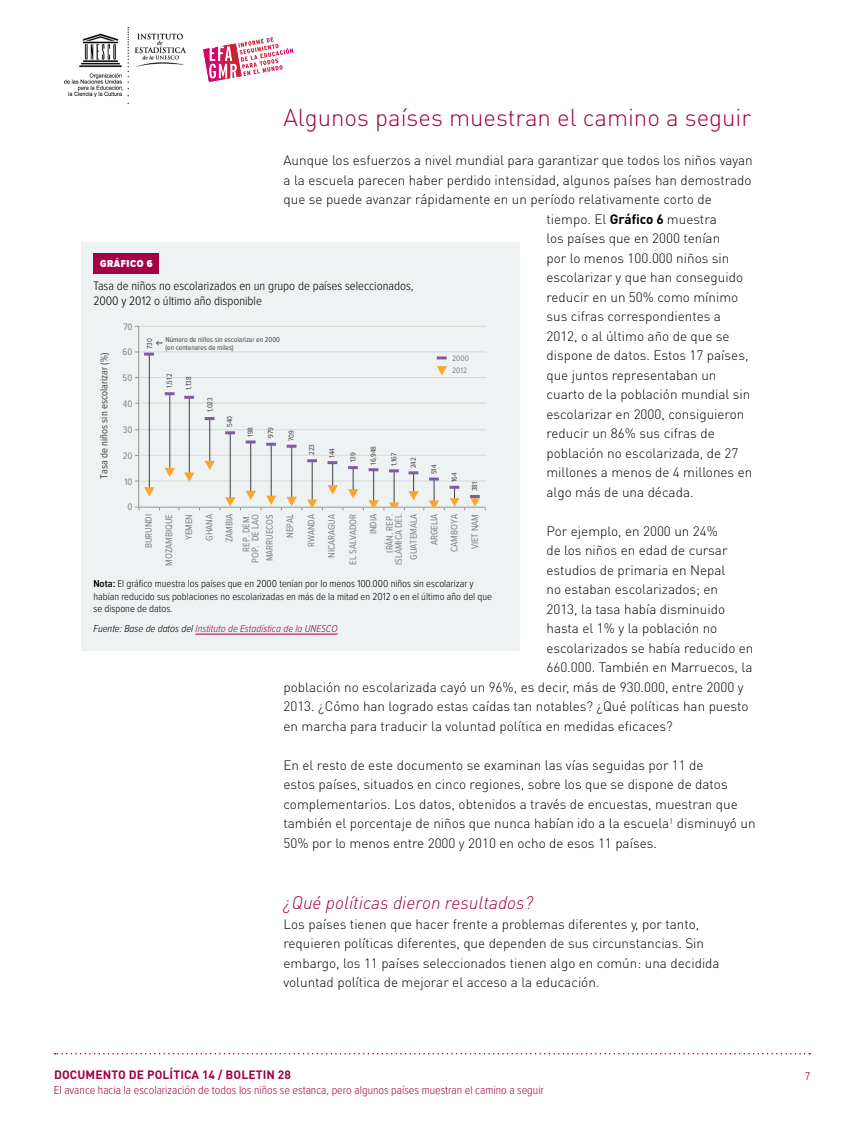
<style>
.page{position:relative;width:864px;height:1134px;background:#fff}
.page>*{position:absolute;margin:0;border:0;box-sizing:border-box;transform-origin:0 0}
.t1{font:300 24px "DINOT";color:#a30046}
.t2{font:italic 300 18px "DINOT";color:#a30046}
.t3{font:300 13.5px/19.5px "DINOT";color:#000}
.t4{font:300 12.75px/15px "Proxima Nova Cond";color:#000}
.t5{font:300 12px "Proxima Nova Cond";color:#a30046}
.t6{font:700 12px "DINOT";letter-spacing:.01em;color:#a30046}
.t7{font:300 10.5px/12.6px "Proxima Nova Cond";color:#000}
.t8{font:italic 300 10.5px "Proxima Nova Cond";color:#a30046}
.t9{font:10.5px "Proxima Nova Cond";color:#424142}
.t10{font:900 10.5px "Proxima Nova Cond";letter-spacing:.05em;color:#fff}
.t11{font:9.75px/20.7px "Proxima Nova Cond";color:#808285;text-align:right}
.t12{font:8.25px/12px "Proxima Nova Cond";color:#808184}
.t13{font:7.5px/7.5px "Proxima Nova Cond";color:#434243}
.s1{font-weight:700}
.s2{font-weight:600}
.s3{color:#000}
</style>
<div class="page">
<svg style="left:55px;top:1053px;width:755px;height:1px"></svg>
<svg style="left:203px;top:37px;width:90px;height:45px"></svg>
<img style="left:64px;top:28px;width:122px;height:76px">
<div style="left:81px;top:243px;width:438px;height:408px;background:#eef2f2"></div>
<hr style="left:138px;top:326px;width:348px;height:1px;background:#d8d8d8">
<hr style="left:138px;top:351px;width:348px;height:1px;background:#d8d8d8">
<hr style="left:138px;top:377px;width:348px;height:1px;background:#d8d8d8">
<hr style="left:138px;top:403px;width:348px;height:1px;background:#d8d8d8">
<hr style="left:138px;top:429px;width:348px;height:1px;background:#d8d8d8">
<hr style="left:138px;top:326px;width:1px;height:181px;background:#979797">
<hr style="left:149px;top:354px;width:1px;height:138px;background:#424142">
<hr style="left:169px;top:393px;width:1px;height:79px;background:#424142">
<hr style="left:189px;top:397px;width:1px;height:77px;background:#424142">
<hr style="left:209px;top:419px;width:1px;height:43px;background:#424142">
<hr style="left:230px;top:433px;width:1px;height:69px;background:#424142">
<hr style="left:250px;top:442px;width:1px;height:54px;background:#424142">
<hr style="left:271px;top:444px;width:1px;height:56px;background:#424142">
<hr style="left:291px;top:446px;width:1px;height:56px;background:#424142">
<svg style="left:156px;top:340px;width:7px;height:5px"></svg>
<svg style="left:135px;top:352px;width:19px;height:4px"></svg>
<svg style="left:165px;top:392px;width:10px;height:3px"></svg>
<svg style="left:184px;top:396px;width:10px;height:3px"></svg>
<svg style="left:205px;top:417px;width:10px;height:3px"></svg>
<svg style="left:225px;top:431px;width:10px;height:3px"></svg>
<svg style="left:246px;top:441px;width:10px;height:3px"></svg>
<svg style="left:266px;top:443px;width:10px;height:3px"></svg>
<svg style="left:287px;top:445px;width:9px;height:3px"></svg>
<svg style="left:437px;top:356px;width:10px;height:3px"></svg>
<svg style="left:437px;top:366px;width:10px;height:9px"></svg>
<svg style="left:135px;top:455px;width:351px;height:55px"></svg>
<div style="left:93px;top:253px;width:66px;height:21px;background:#a30046"></div>
<hr style="left:196px;top:634px;width:142px;height:1px;background:#a30046">
<h1 class="t1" style="left:284px;top:101px;width:469px">Algunos países muestran el camino a seguir</h1>
<p class="t3" style="left:284px;top:150px;width:471px">Aunque los esfuerzos a nivel mundial para garantizar que todos los niños vayan</p>
<p class="t3" style="left:284px;top:170px;width:470px">a la escuela parecen haber perdido intensidad, algunos países han demostrado</p>
<p class="t3" style="left:284px;top:189px;width:430px">que se puede avanzar rápidamente en un período relativamente corto de</p>
<p class="t3" style="left:546px;top:209px;width:172px">tiempo. El <span class="s1">GRÁFICO 6</span> muestra</p>
<p class="t3" style="left:546px;top:228px;width:175px">los países que en 2000 tenían</p>
<p class="t3" style="left:546px;top:248px;width:184px">por lo menos 100.000 niños sin</p>
<p class="t3" style="left:546px;top:267px;width:198px">escolarizar y que han conseguido</p>
<p class="t3" style="left:546px;top:287px;width:193px">reducir en un 50% como mínimo</p>
<p class="t3" style="left:546px;top:306px;width:176px">sus cifras correspondientes a</p>
<p class="t3" style="left:546px;top:326px;width:185px">2012, o al último año de que se</p>
<p class="t3" style="left:546px;top:345px;width:204px">dispone de datos. Estos 17 países,</p>
<p class="t3" style="left:546px;top:365px;width:172px">que juntos representaban un</p>
<p class="t3" style="left:546px;top:384px;width:206px">cuarto de la población mundial sin</p>
<p class="t3" style="left:546px;top:404px;width:199px">escolarizar en 2000, consiguieron</p>
<p class="t3" style="left:546px;top:423px;width:170px">reducir un 86% sus cifras de</p>
<p class="t3" style="left:546px;top:443px;width:193px">población no escolarizada, de 27</p>
<p class="t3" style="left:546px;top:462px;width:207px">millones a menos de 4 millones en</p>
<p class="t3" style="left:546px;top:482px;width:149px">algo más de una década.</p>
<p class="t3" style="left:546px;top:521px;width:173px">Por ejemplo, en 2000 un 24%</p>
<p class="t3" style="left:546px;top:540px;width:183px">de los niños en edad de cursar</p>
<p class="t3" style="left:546px;top:560px;width:180px">estudios de primaria en Nepal</p>
<p class="t3" style="left:546px;top:579px;width:173px">no estaban escolarizados; en</p>
<p class="t3" style="left:546px;top:599px;width:180px">2013, la tasa había disminuido</p>
<p class="t3" style="left:546px;top:618px;width:172px">hasta el 1% y la población no</p>
<p class="t3" style="left:546px;top:638px;width:209px">escolarizados se había reducido en</p>
<p class="t3" style="left:546px;top:657px;width:208px">660.000. También en Marruecos, la</p>
<p class="t3" style="left:284px;top:677px;width:462px">población no escolarizada cayó un 96%, es decir, más de 930.000, entre 2000 y</p>
<p class="t3" style="left:284px;top:696px;width:467px">2013. ¿Cómo han logrado estas caídas tan notables? ¿Qué políticas han puesto</p>
<p class="t3" style="left:284px;top:715px;width:391px">en marcha para traducir la voluntad política en medidas eficaces?</p>
<p class="t3" style="left:284px;top:754px;width:474px">En el resto de este documento se examinan las vías seguidas por 11 de<br>estos países, situados en cinco regiones, sobre los que se dispone de datos complementarios. Los datos, obtenidos a través de encuestas, muestran que también el porcentaje de niños que nunca habían ido a la escuela<sup>1</sup> disminuyó un 50% por lo menos entre 2000 y 2010 en ocho de esos 11 países.</p>
<p class="t10" style="left:100px;top:259px;width:54px">GRÁFICO 6</p>
<p class="t4" style="left:93px;top:279px;width:322px">Tasa de niños no escolarizados en un grupo de países seleccionados,<br>2000 y 2012 o último año disponible</p>
<p class="t11" style="left:123px;top:316px;width:11px">70</p>
<p class="t13" style="left:165px;top:336px;width:116px">Número de niños sin escolarizar en 2000 (en centenares de miles)</p>
<p class="t13" style="left:146px;top:349px;width:12px;rotate:-90deg">730</p>
<p class="t11" style="left:123px;top:342px;width:11px">60</p>
<p class="t9" style="left:99px;top:479px;width:127px;rotate:-90deg">Tasa de niños sin escolarizar (%)</p>
<p class="t12" style="left:452px;top:353px;width:18px">2000<br>2012</p>
<p class="t11" style="left:127px;top:497px;width:7px">0</p>
<p class="t13" style="left:166px;top:388px;width:15px;rotate:-90deg">1,512</p>
<p class="t13" style="left:185px;top:390px;width:15px;rotate:-90deg">1,138</p>
<p class="t11" style="left:123px;top:368px;width:11px">50</p>
<p class="t13" style="left:207px;top:412px;width:17px;rotate:-90deg">1,023</p>
<p class="t11" style="left:123px;top:393px;width:11px">40</p>
<p class="t13" style="left:226px;top:427px;width:13px;rotate:-90deg">540</p>
<p class="t11" style="left:123px;top:420px;width:11px">30</p>
<p class="t13" style="left:247px;top:437px;width:11px;rotate:-90deg">198</p>
<p class="t13" style="left:267px;top:438px;width:12px;rotate:-90deg">979</p>
<p class="t13" style="left:288px;top:441px;width:12px;rotate:-90deg">709</p>
<p class="t13" style="left:308px;top:455px;width:12px;rotate:-90deg">223</p>
<p class="t13" style="left:329px;top:458px;width:11px;rotate:-90deg">144</p>
<p class="t13" style="left:349px;top:462px;width:11px;rotate:-90deg">139</p>
<p class="t13" style="left:370px;top:465px;width:20px;rotate:-90deg">16,948</p>
<p class="t13" style="left:391px;top:466px;width:15px;rotate:-90deg">1,167</p>
<p class="t13" style="left:410px;top:468px;width:12px;rotate:-90deg">242</p>
<p class="t11" style="left:123px;top:445px;width:11px">20</p>
<p class="t13" style="left:431px;top:474px;width:11px;rotate:-90deg">514</p>
<p class="t13" style="left:451px;top:482px;width:11px;rotate:-90deg">164</p>
<p class="t11" style="left:124px;top:471px;width:10px">10</p>
<p class="t13" style="left:471px;top:491px;width:11px;rotate:-90deg">381</p>
<p class="t11" style="left:139px;top:566px;width:53px;line-height:20.1px;rotate:-90deg">BURUNDI<br>MOZAMBIQUE<br>YEMEN<br>GHANA<br>ZAMBIA</p>
<p class="t11" style="left:242px;top:563px;width:50px;line-height:9px;rotate:-90deg">REP. DEM.<br>POP. DE LAO</p>
<p class="t11" style="left:260px;top:565px;width:52px;rotate:-90deg">MARRUECOS<br>NEPAL<br>RWANDA<br>NICARAGUA<br>EL SALVADOR<br>INDIA</p>
<p class="t11" style="left:385px;top:565px;width:53px;line-height:9px;rotate:-90deg">IRÁN, REP.<br>ISLÁMICA DEL</p>
<p class="t11" style="left:404px;top:560px;width:47px;rotate:-90deg">GUATEMALA<br>ARGELIA<br>CAMBOYA<br>VIET NAM</p>
<p class="t7" style="left:93px;top:578px;width:400px"><span class="s2">Nota:</span> El gráfico muestra los países que en 2000 tenían por lo menos 100.000 niños sin escolarizar y habían reducido sus poblaciones no escolarizadas en más de la mitad en 2012 o en el último año del que se dispone de datos.</p>
<p class="t8" style="left:93px;top:624px;width:246px"><span class="s3">Fuente: Base de datos del</span> Instituto de Estadística de la UNESCO</p>
<h2 class="t2" style="left:284px;top:892px;width:251px">¿Qué políticas dieron resultados?</h2>
<p class="t3" style="left:284px;top:914px;width:438px">Los países tienen que hacer frente a problemas diferentes y, por tanto, requieren políticas diferentes, que dependen de sus circunstancias. Sin embargo, los 11 países seleccionados tienen algo en común: una decidida voluntad política de mejorar el acceso a la educación.</p>
<p class="t6" style="left:54px;top:1067px;width:238px">DOCUMENTO DE POLÍTICA 14 / BOLETIN 28</p>
<p class="t5" style="left:54px;top:1085px;width:491px">El avance hacia la escolarización de todos los niños se estanca, pero algunos países muestran el camino a seguir</p>
<p class="t5" style="left:805px;top:1071px;width:6px">7</p>
</div>
